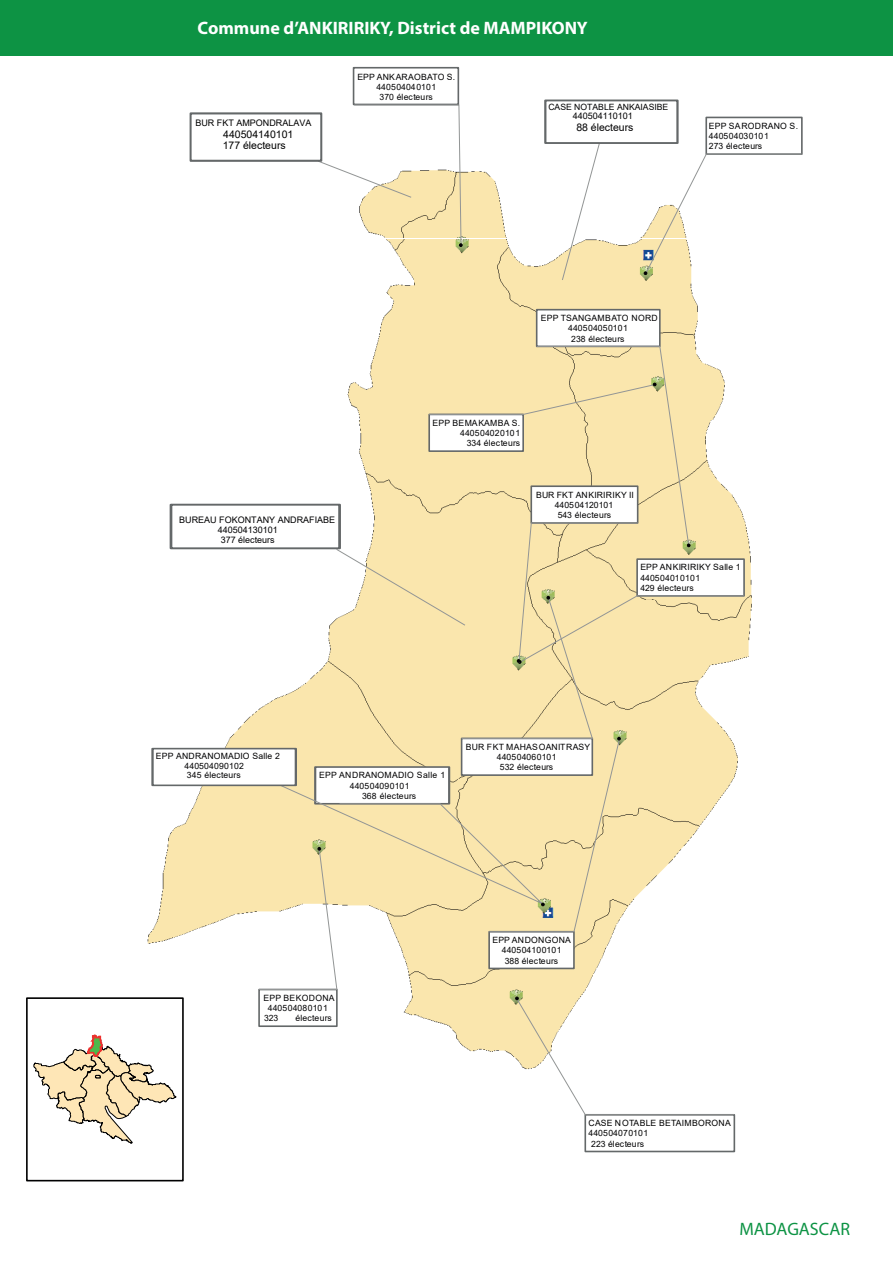
<style>
.page{position:relative;width:893px;height:1263px;background:#fff}
.page>*{position:absolute;margin:0;border:0;box-sizing:border-box;transform-origin:0 0}
.t1{font:700 18px "Myriad Pro";color:#fff}
.t2{font:18px "Myriad Pro";color:#0d9344}
.t3{font:10.5px/10.8px "Arial";color:#000}
.t4{font:10.5px "Arial";color:#000002}
.t5{font:9px "Arial";color:#000002}
.t6{font:9px "Arial";color:#000}
.t7{font:8.7px/10.2px "Arial";letter-spacing:.02em;color:#000002;text-align:center}
.t8{font:8.7px/10.2px "Arial";letter-spacing:.02em;color:#000001;text-align:center}
.t9{font:8.7px "Arial";color:#000002}
</style>
<div class="page">
<div style="left:0;top:0;width:893px;height:56px;background:#0d9344"></div>
<img style="left:26px;top:240px;width:726px;height:942px">
<div style="left:353px;top:67px;width:106px;height:38px;background:#fff;border:2px solid #646869"></div>
<svg style="left:317px;top:104px;width:283px;height:177px"></svg>
<div style="left:705px;top:117px;width:98px;height:38px;background:#fff;border:2px solid #646869"></div>
<svg style="left:644px;top:154px;width:158px;height:121px"></svg>
<div style="left:536px;top:309px;width:125px;height:38px;background:#fff;border:2px solid #646869"></div>
<div style="left:258px;top:989px;width:80px;height:38px;background:#fff;border:2px solid #646869"></div>
<svg style="left:259px;top:346px;width:486px;height:644px"></svg>
<div style="left:584px;top:1114px;width:151px;height:38px;background:#fff;border:2px solid #646869"></div>
<svg style="left:515px;top:997px;width:220px;height:118px"></svg>
<svg style="left:33px;top:1034px;width:143px;height:111px"></svg>
<div style="left:26px;top:997px;width:158px;height:184px;border:2px solid #000001"></div>
<div style="left:152px;top:748px;width:145px;height:38px;background:#fff;border:2px solid #646869"></div>
<div style="left:190px;top:112px;width:132px;height:50px;background:#fff;border:2px solid #646869"></div>
<div style="left:170px;top:503px;width:171px;height:46px;background:#fff;border:2px solid #646869"></div>
<div style="left:544px;top:99px;width:134px;height:45px;background:#fff;border:2px solid #646869"></div>
<h1 class="t1" style="left:198px;top:16px;width:392px">Commune d’ANKIRIRIKY, District de MAMPIKONY</h1>
<p class="t6" style="left:195px;top:117px;width:118px">BUR FKT AMPONDRALAVA</p>
<p class="t3" style="left:223px;top:129px;width:72px">440504140101<br>177 électeurs</p>
<p class="t7" style="left:357px;top:71px;width:99px">EPP ANKARAOBATO S.<br>440504040101<br>370 électeurs</p>
<p class="t9" style="left:548px;top:100px;width:122px">CASE NOTABLE ANKAIASIBE</p>
<p class="t5" style="left:573px;top:110px;width:62px">440504110101</p>
<p class="t4" style="left:576px;top:121px;width:59px">88 électeurs</p>
<p class="t7" style="left:709px;top:121px;width:91px;text-align:left">EPP SARODRANO S.<br>440504030101<br>273 électeurs</p>
<p class="t5" style="left:179px;top:514px;width:158px">BUREAU FOKONTANY ANDRAFIABE</p>
<p class="t5" style="left:218px;top:524px;width:62px">440504130101</p>
<p class="t5" style="left:221px;top:534px;width:56px">377 électeurs</p>
<p class="t7" style="left:541px;top:313px;width:118px">EPP TSANGAMBATO NORD<br>440504050101<br>238 électeurs</p>
<p class="t7" style="left:432px;top:418px;width:89px;text-align:right">EPP BEMAKAMBA S.<br>440504020101<br>334 électeurs</p>
<p class="t7" style="left:536px;top:489px;width:99px">BUR FKT ANKIRIRIKY II<br>440504120101<br>543 électeurs</p>
<p class="t7" style="left:640px;top:562px;width:102px;text-align:left">EPP ANKIRIRIKY Salle 1<br>440504010101<br>429 électeurs</p>
<p class="t7" style="left:184px;top:751px;width:97px;line-height:9.6px;text-align:left;text-indent:-28px">EPP ANDRANOMADIO Salle 2<br>440504090102<br>345 électeurs</p>
<p class="t7" style="left:319px;top:769px;width:128px">EPP ANDRANOMADIO Salle 1</p>
<p class="t7" style="left:350px;top:780px;width:61px">440504090101</p>
<p class="t7" style="left:362px;top:791px;width:56px">368 électeurs</p>
<p class="t7" style="left:466px;top:741px;width:126px">BUR FKT MAHASOANITRASY<br>440504060101<br>532 électeurs</p>
<p class="t7" style="left:264px;top:993px;width:73px">EPP BEKODONA</p>
<p class="t7" style="left:268px;top:1003px;width:61px">440504080101</p>
<p class="t7" style="left:264px;top:1013px;width:16px">323</p>
<p class="t7" style="left:296px;top:1013px;width:38px">électeurs</p>
<p class="t8" style="left:492px;top:935px;width:80px">EPP ANDONGONA<br>440504100101</p>
<p class="t7" style="left:505px;top:955px;width:55px">388 électeurs</p>
<p class="t8" style="left:588px;top:1118px;width:144px;text-align:left">CASE NOTABLE BETAIMBORONA<br>440504070101</p>
<p class="t7" style="left:591px;top:1138px;width:54px">223 électeurs</p>
<h1 class="t2" style="left:739px;top:1218px;width:112px">MADAGASCAR</h1>
</div>
